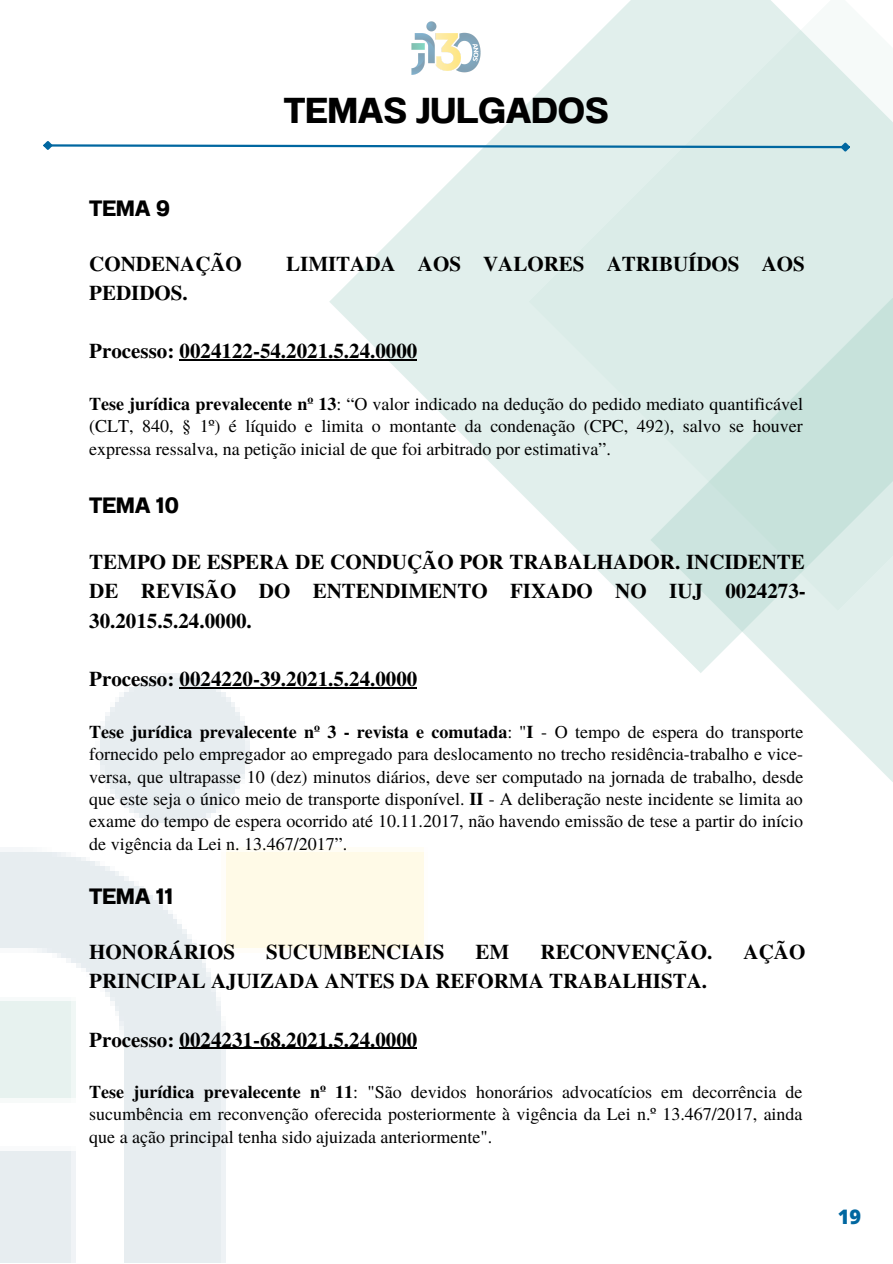
<style>
.page{position:relative;width:893px;height:1264px;background:#fff}
.page>*{position:absolute;margin:0;border:0;box-sizing:border-box;transform-origin:0 0}
.t1{font:700 36px "Anantason";color:#000}
.t2{font:700 22.2px "Anantason";color:#000}
.t3{font:700 21px/29.2px "Te X Gyre Termes";color:#000;text-align:justify}
.t4{font:800 19.95px "Open Sans";color:#0067a0}
.t5{font:18px/22.5px "Te X Gyre Termes";color:#000;text-align:justify}
.s1{font-weight:700}
</style>
<div class="page">
<svg style="left:329px;top:102px;width:321px;height:520px"></svg>
<svg style="left:529px;top:0;width:363px;height:610px;background:#e1efec"></svg>
<svg style="left:650px;top:298px;width:242px;height:483px;fill:#dbece8"></svg>
<img style="left:0;top:673px;width:424px;height:589px">
<svg style="left:43px;top:139px;width:808px;height:15px"></svg>
<img style="left:411px;top:21px;width:70px;height:54px">
<hr style="left:179px;top:359px;width:238px;height:2px;background:#000">
<hr style="left:179px;top:687px;width:238px;height:1px;background:#000">
<hr style="left:179px;top:1047px;width:238px;height:1px;background:#000">
<p class="t2" style="left:89px;top:195px;width:82px">TEMA 9</p>
<p class="t1" style="left:284px;top:89px;width:326px">TEMAS JULGADOS</p>
<p class="t3" style="left:89px;top:248px;width:154px">CONDENAÇÃO</p>
<p class="t3" style="left:286px;top:248px;width:520px">LIMITADA AOS VALORES ATRIBUÍDOS AOS</p>
<p class="t3" style="left:89px;top:277px;width:100px">PEDIDOS.</p>
<p class="t3" style="left:89px;top:335px;width:329px">Processo: 0024122-54.2021.5.24.0000</p>
<p class="t5" style="left:89px;top:392px;width:715px"><span class="s1">Tese jurídica prevalecente nº 13</span>: “O valor indicado na dedução do pedido mediato quantificável (CLT, 840, § 1º) é líquido e limita o montante da condenação (CPC, 492), salvo se houver expressa ressalva, na petição inicial de que foi arbitrado por estimativa”.</p>
<p class="t2" style="left:89px;top:492px;width:91px">TEMA 10</p>
<p class="t3" style="left:89px;top:546px;width:718px">TEMPO DE ESPERA DE CONDUÇÃO POR TRABALHADOR. INCIDENTE DE REVISÃO DO ENTENDIMENTO FIXADO NO IUJ 0024273- 30.2015.5.24.0000.</p>
<p class="t3" style="left:89px;top:663px;width:329px">Processo: 0024220-39.2021.5.24.0000</p>
<p class="t5" style="left:89px;top:719px;width:715px"><span class="s1">Tese jurídica prevalecente nº 3 - revista e comutada</span>: "<span class="s1">I</span> - O tempo de espera do transporte fornecido pelo empregador ao empregado para deslocamento no trecho residência-trabalho e vice&shy;versa, que ultrapasse 10 (dez) minutos diários, deve ser computado na jornada de trabalho, desde que este seja o único meio de transporte disponível. <span class="s1">II</span> - A deliberação neste incidente se limita ao exame do tempo de espera ocorrido até 10.11.2017, não havendo emissão de tese a partir do início de vigência da Lei n. 13.467/2017”.</p>
<p class="t2" style="left:89px;top:883px;width:85px">TEMA 11</p>
<p class="t3" style="left:89px;top:936px;width:147px">HONORÁRIOS</p>
<p class="t3" style="left:266px;top:936px;width:180px">SUCUMBENCIAIS</p>
<p class="t3" style="left:475px;top:936px;width:35px">EM</p>
<p class="t3" style="left:540px;top:936px;width:173px">RECONVENÇÃO.</p>
<p class="t3" style="left:743px;top:936px;width:63px">AÇÃO</p>
<p class="t3" style="left:89px;top:965px;width:619px">PRINCIPAL AJUIZADA ANTES DA REFORMA TRABALHISTA.</p>
<p class="t3" style="left:89px;top:1023px;width:329px">Processo: 0024231-68.2021.5.24.0000</p>
<p class="t5" style="left:89px;top:1079px;width:714px"><span class="s1">Tese jurídica prevalecente nº 11</span>: "São devidos honorários advocatícios em decorrência de sucumbência em reconvenção oferecida posteriormente à vigência da Lei n.º 13.467/2017, ainda que a ação principal tenha sido ajuizada anteriormente".</p>
<p class="t4" style="left:837px;top:1202px;width:25px">19</p>
</div>
